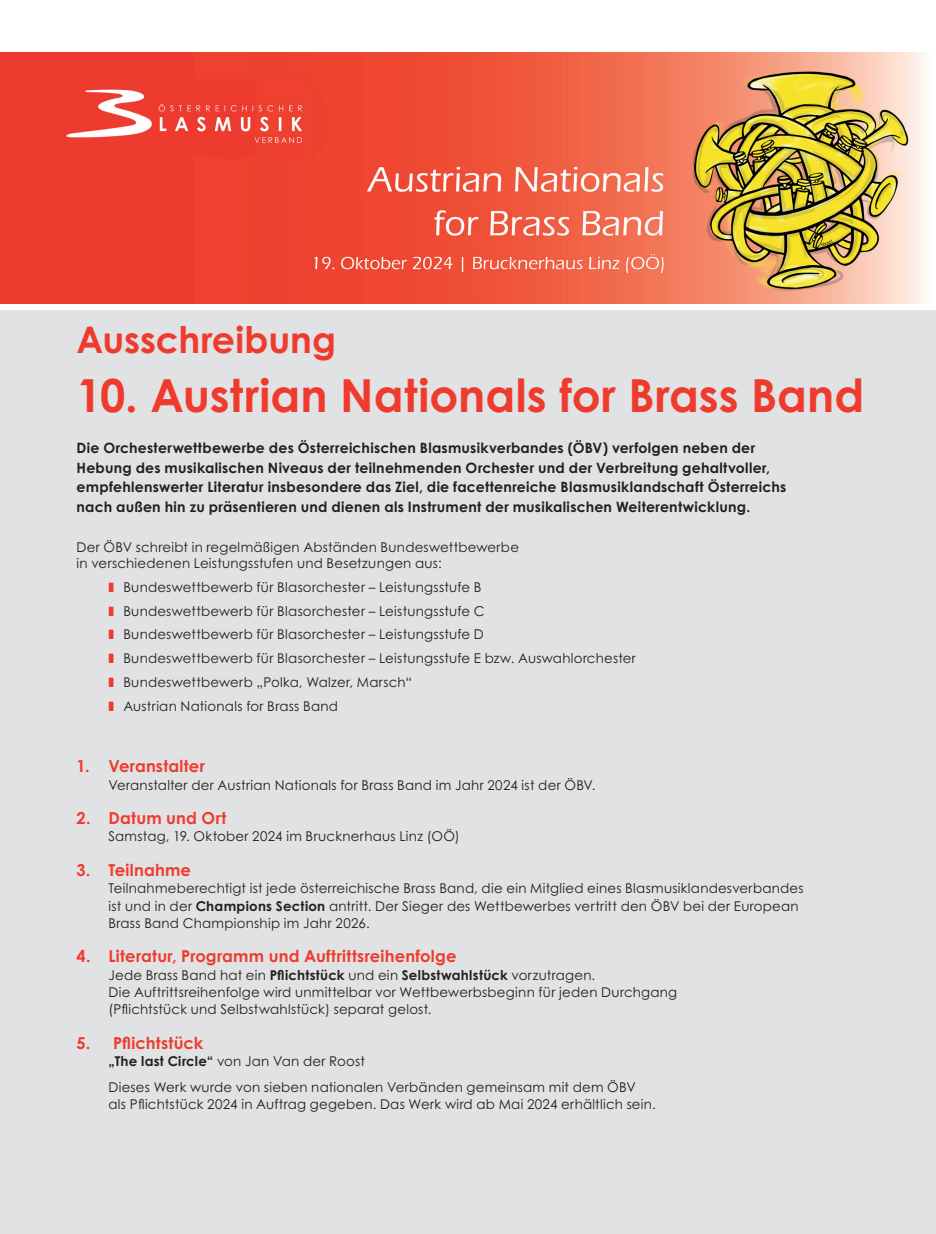
<style>
.page{position:relative;width:936px;height:1234px;background:#fff}
.page>*{position:absolute;margin:0;border:0;box-sizing:border-box;transform-origin:0 0}
.t1{font:700 45.6px "Century Gothic Std";letter-spacing:.005em;color:#ef3b2d}
.t2{font:700 36.6px "Century Gothic Std";color:#ef3b2d}
.t3{font:700 16.5px "Century Gothic Std";letter-spacing:.015em;color:#ef3b2d}
.t4{font:700 14.25px/19.5px "Century Gothic Std";letter-spacing:.015em;color:#231f20}
.t5{font:13.5px/23.7px "Century Gothic Std";letter-spacing:.02em;color:#231f20}
.s1{font-weight:700}
</style>
<div class="page">
<div style="left:0;top:310px;width:935px;height:923px;background:#e1e2e4"></div>
<hr style="left:935px;top:53px;width:1px;height:1180px;background:#e1e2e4">
<img style="left:0;top:53px;width:926px;height:250px">
<h2 class="t2" style="left:77px;top:316px;width:261px">Ausschreibung</h2>
<h1 class="t1" style="left:77px;top:366px;width:789px">10. Austrian Nationals for Brass Band</h1>
<p class="t4" style="left:77px;top:437px;width:711px">Die Orchesterwettbewerbe des Österreichischen Blasmusikverbandes (ÖBV) verfolgen neben der Hebung des musikalischen Niveaus der teilnehmenden Orchester und der Verbreitung gehaltvoller, empfehlenswerter Literatur insbesondere das Ziel, die facettenreiche Blasmusiklandschaft Österreichs nach außen hin zu präsentieren und dienen als Instrument der musikalischen Weiterentwicklung.</p>
<p class="t5" style="left:77px;top:539px;width:444px;line-height:16.2px">Der ÖBV schreibt in regelmäßigen Abständen Bundeswettbewerbe in verschiedenen Leistungsstufen und Besetzungen aus:</p>
<p class="t5" style="left:123px;top:574px;width:514px">Bundeswettbewerb für Blasorchester – Leistungsstufe B<br>Bundeswettbewerb für Blasorchester – Leistungsstufe C<br>Bundeswettbewerb für Blasorchester – Leistungsstufe D<br>Bundeswettbewerb für Blasorchester – Leistungsstufe E bzw. Auswahlorchester Bundeswettbewerb „Polka, Walzer, Marsch“<br>Austrian Nationals for Brass Band</p>
<p class="t3" style="left:77px;top:756px;width:130px">1. Veranstalter</p>
<p class="t5" style="left:108px;top:772px;width:488px">Veranstalter der Austrian Nationals for Brass Band im Jahr 2024 ist der ÖBV.</p>
<p class="t3" style="left:77px;top:807px;width:151px">2. Datum und Ort</p>
<p class="t5" style="left:108px;top:824px;width:352px">Samstag, 19. Oktober 2024 im Brucknerhaus Linz (OÖ)</p>
<p class="t3" style="left:77px;top:859px;width:116px">3. Teilnahme</p>
<p class="t5" style="left:108px;top:879px;width:696px;line-height:17.2px">Teilnahmeberechtigt ist jede österreichische Brass Band, die ein Mitglied eines Blasmusiklandesverbandes ist und in der <span class="s1">Champions Section</span> antritt. Der Sieger des Wettbewerbes vertritt den ÖBV bei der European<br>Brass Band Championship im Jahr 2026.</p>
<p class="t3" style="left:77px;top:945px;width:381px">4. Literatur, Programm und Auftrittsreihenfolge</p>
<p class="t5" style="left:108px;top:965px;width:570px;line-height:17.2px">Jede Brass Band hat ein <span class="s1">Pflichtstück</span> und ein <span class="s1">Selbstwahlstück</span> vorzutragen.<br>Die Auftrittsreihenfolge wird unmittelbar vor Wettbewerbsbeginn für jeden Durchgang (Pflichtstück und Selbstwahlstück) separat gelost.</p>
<p class="t3" style="left:77px;top:1032px;width:128px">5. Pflichtstück</p>
<p class="t5" style="left:108px;top:1047px;width:529px;line-height:25.8px"><span class="s1">„The last Circle“</span> von Jan Van der Roost<br>Dieses Werk wurde von sieben nationalen Verbänden gemeinsam mit dem ÖBV</p>
<p class="t5" style="left:108px;top:1091px;width:549px">als Pflichtstück 2024 in Auftrag gegeben. Das Werk wird ab Mai 2024 erhältlich sein.</p>
</div>
